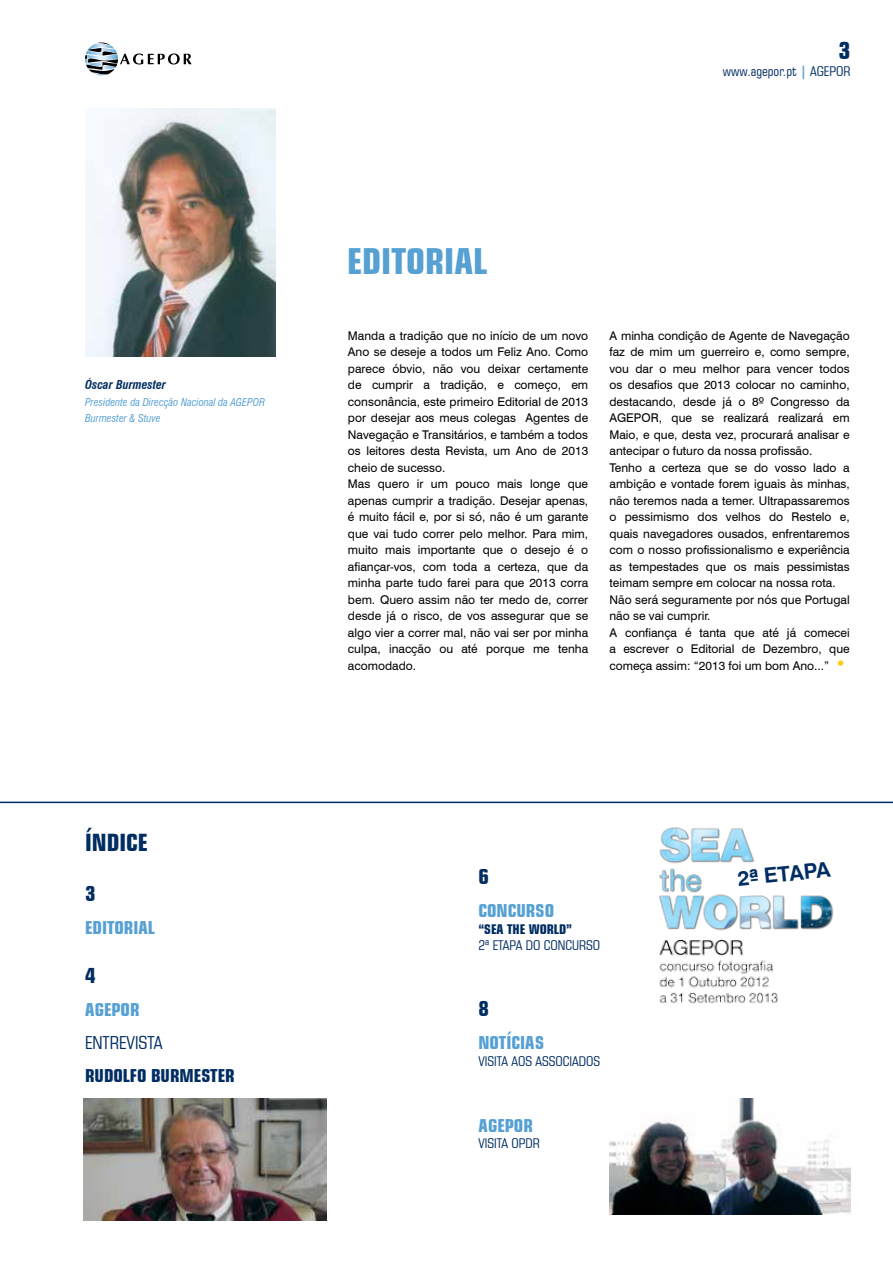
<style>
.page{position:relative;width:893px;height:1263px;background:#fff}
.page>*{position:absolute;margin:0;border:0;box-sizing:border-box;transform-origin:0 0}
.t1{font:700 condensed 36px "Square 721 BT";color:#56a0d3}
.t2{font:700 condensed 24px "Square 721 BT";color:#002d62}
.t3{font:700 21px "Swiss 721 BT";color:#002d62}
.t4{font:700 condensed 21px "Square 721 BT";color:#002d62}
.t5{font:700 condensed 18px "Square 721 BT";color:#56a0d3}
.t6{font:700 condensed 18px "Square 721 BT";color:#002d62}
.t7{font:condensed 18px "Square 721 BT";color:#002d62}
.t8{font:condensed 13.5px "Square 721 BT";color:#002d62}
.t9{font:700 condensed 13.5px "Square 721 BT";color:#002d62}
.t10{font:12px/16.5px "Swiss 721 BT";color:#000}
.t11{font:italic 700 condensed 12px "Swiss 721 BT";color:#002d62}
.t12{font:italic condensed 10.5px/16.5px "Swiss 721 BT";color:#56a0d3}
.s1{font-weight:700;color:#56a0d3}
.s2{font-size:18px;color:#ffcb05}
</style>
<div class="page">
<svg style="left:85px;top:43px;width:107px;height:32px"></svg>
<hr style="left:0;top:802px;width:893px;height:1px;background:#002d62">
<img style="left:85px;top:109px;width:190px;height:247px">
<img style="left:659px;top:827px;width:175px;height:177px">
<svg style="left:734px;top:860px;width:98px;height:37px"></svg>
<img style="left:84px;top:1099px;width:242px;height:121px">
<img style="left:609px;top:1099px;width:241px;height:115px">
<p class="t11" style="left:85px;top:377px;width:82px">Óscar Burmester</p>
<p class="t12" style="left:85px;top:393px;width:181px">Presidente da Direcção Nacional da AGEPOR<br>Burmester &amp; Stuve</p>
<h2 class="t2" style="left:85px;top:828px;width:64px">ÍNDICE</h2>
<h3 class="t4" style="left:85px;top:880px;width:12px">3</h3>
<h3 class="t5" style="left:85px;top:916px;width:71px">EDITORIAL</h3>
<h3 class="t4" style="left:85px;top:963px;width:12px">4</h3>
<h3 class="t5" style="left:85px;top:999px;width:56px">AGEPOR</h3>
<h3 class="t7" style="left:85px;top:1032px;width:79px">ENTREVISTA</h3>
<h3 class="t6" style="left:85px;top:1065px;width:151px">RUDOLFO BURMESTER</h3>
<h1 class="t1" style="left:347px;top:239px;width:141px">EDITORIAL</h1>
<h2 class="t2" style="left:838px;top:36px;width:13px">3</h2>
<p class="t8" style="left:723px;top:63px;width:129px">www.agepor.pt <span class="s1">|</span> AGEPOR</p>
<p class="t10" style="left:348px;top:327px;width:242px">Manda a tradição que no início de um novo Ano se deseje a todos um Feliz Ano. Como parece óbvio, não vou deixar certamente de cumprir a tradição, e começo, em consonância, este primeiro Editorial de 2013 por desejar aos meus colegas Agentes de Navegação e Transitários, e também a todos os leitores desta Revista, um Ano de 2013 cheio de sucesso.<br>Mas quero ir um pouco mais longe que apenas cumprir a tradição. Desejar apenas, é muito fácil e, por si só, não é um garante que vai tudo correr pelo melhor. Para mim, muito mais importante que o desejo é o afiançar-vos, com toda a certeza, que da minha parte tudo farei para que 2013 corra bem. Quero assim não ter medo de, correr desde já o risco, de vos assegurar que se algo vier a correr mal, não vai ser por minha culpa, inacção ou até porque me tenha acomodado.</p>
<p class="t10" style="left:609px;top:327px;width:242px">A minha condição de Agente de Navegação faz de mim um guerreiro e, como sempre, vou dar o meu melhor para vencer todos os desafios que 2013 colocar no caminho, destacando, desde já o 8º Congresso da AGEPOR, que se realizará realizará em Maio, e que, desta vez, procurará analisar e antecipar o futuro da nossa profissão.<br>Tenho a certeza que se do vosso lado a ambição e vontade forem iguais às minhas, não teremos nada a temer. Ultrapassaremos o pessimismo dos velhos do Restelo e, quais navegadores ousados, enfrentaremos com o nosso profissionalismo e experiência as tempestades que os mais pessimistas teimam sempre em colocar na nossa rota.<br>Não será seguramente por nós que Portugal não se vai cumprir.<br>A confiança é tanta que até já comecei a escrever o Editorial de Dezembro, que começa assim: “2013 foi um bom Ano...” <span class="s2">•</span></p>
<h3 class="t4" style="left:478px;top:864px;width:12px">6</h3>
<h3 class="t5" style="left:478px;top:900px;width:77px">CONCURSO</h3>
<p class="t9" style="left:478px;top:921px;width:95px">“SEA THE WORLD”</p>
<p class="t8" style="left:478px;top:937px;width:123px">2ª ETAPA DO CONCURSO</p>
<h3 class="t4" style="left:478px;top:996px;width:12px">8</h3>
<h3 class="t5" style="left:478px;top:1032px;width:67px">NOTÍCIAS</h3>
<p class="t8" style="left:478px;top:1053px;width:123px">VISITA AOS ASSOCIADOS</p>
<h3 class="t5" style="left:478px;top:1114px;width:56px">AGEPOR</h3>
<p class="t8" style="left:478px;top:1135px;width:63px">VISITA OPDR</p>
<h3 class="t3" style="left:736px;top:866px;width:95px;rotate:-6deg">2ª ETAPA</h3>
</div>
